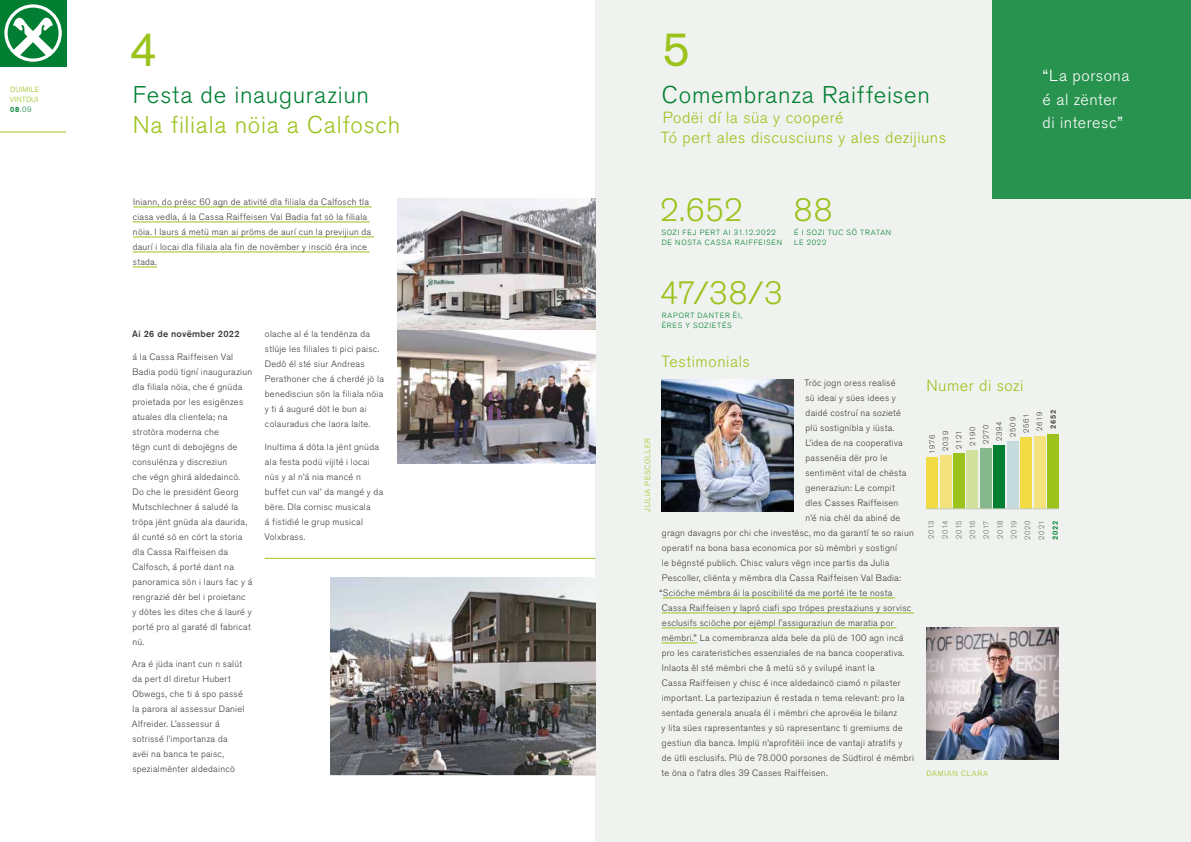
<style>
.page{position:relative;width:1191px;height:842px;background:#fff}
.page>*{position:absolute;margin:0;border:0;box-sizing:border-box;transform-origin:0 0}
.t1{font:48px "Akzidenz Grotesk BQ";color:#9bc31c}
.t2{font:300 32px "Akzidenz Grotesk BQ";letter-spacing:.03em;color:#9bc31c}
.t3{font:300 24px "Akzidenz Grotesk BQ";letter-spacing:.03em;color:#007f33}
.t4{font:300 24px "Akzidenz Grotesk BQ";letter-spacing:.03em;color:#9bc31c}
.t5{font:300 16px/20px "Akzidenz Grotesk BQ";letter-spacing:.03em;color:#9bc31c}
.t6{font:300 16px/23.5px "Akzidenz Grotesk BQ";letter-spacing:.035em;color:#fff}
.t7{font:300 9.2px/15px "Akzidenz Grotesk BQ";letter-spacing:.025em;color:#3c3c3b}
.t8{font:500 9.2px "Akzidenz Grotesk BQ";letter-spacing:.03em;color:#3c3c3b}
.t9{font:300 7.5px/10px "Akzidenz Grotesk BQ";letter-spacing:.1em;color:#007f33}
.t10{font:300 7.5px "Akzidenz Grotesk BQ";letter-spacing:.09em;color:#3c3c3b}
.t11{font:300 7.5px/13.7px "Akzidenz Grotesk BQ";letter-spacing:.04em;color:#62685f;text-align:justify}
.t12{font:300 7.5px "Akzidenz Grotesk BQ";letter-spacing:.09em;color:#9bc31c}
.t13{font:300 7.5px/10.3px "Akzidenz Grotesk BQ";letter-spacing:.02em;color:#9bc31c}
.t14{font:500 7.5px "Akzidenz Grotesk BQ";color:#3c3c3b}
.t15{font:500 7.5px "Akzidenz Grotesk BQ";color:#007f33}
.s1{font-weight:500;color:#007f33}
.s2{color:#007f33}
.s3{font-weight:400}
</style>
<div class="page">
<div style="left:595px;top:0;width:596px;height:842px;background:#eff2ee"></div>
<hr style="left:265px;top:558px;width:330px;height:1px;background:#9bc31c">
<img style="left:331px;top:577px;width:264px;height:197px">
<img style="left:397px;top:198px;width:198px;height:133px">
<img style="left:397px;top:331px;width:198px;height:132px">
<hr style="left:133px;top:207px;width:239px;height:1px;background:#9bc31c">
<hr style="left:133px;top:222px;width:237px;height:1px;background:#9bc31c">
<hr style="left:133px;top:237px;width:241px;height:1px;background:#9bc31c">
<hr style="left:133px;top:252px;width:237px;height:1px;background:#9bc31c">
<svg style="left:133px;top:267px;width:24px;height:1px"></svg>
<div style="left:992px;top:0;width:199px;height:198px;background:#28934f"></div>
<hr style="left:663px;top:598px;width:232px;height:1px;background:#9bc31c">
<hr style="left:661px;top:613px;width:253px;height:1px;background:#9bc31c">
<hr style="left:662px;top:628px;width:234px;height:1px;background:#9bc31c">
<hr style="left:662px;top:643px;width:35px;height:1px;background:#9bc31c">
<img style="left:661px;top:379px;width:133px;height:133px">
<img style="left:926px;top:627px;width:132px;height:132px">
<div style="left:940px;top:456px;width:11px;height:53px;background:#f4e37d"></div>
<div style="left:966px;top:451px;width:12px;height:58px;background:#d2e19b"></div>
<div style="left:926px;top:458px;width:11px;height:51px;background:#f1dc43"></div>
<div style="left:953px;top:454px;width:11px;height:55px;background:#9bc31c"></div>
<div style="left:980px;top:449px;width:11px;height:60px;background:#87b78c"></div>
<div style="left:993px;top:446px;width:12px;height:63px;background:#007f33"></div>
<div style="left:1007px;top:442px;width:11px;height:67px;background:#c6dbde"></div>
<div style="left:1020px;top:438px;width:11px;height:71px;background:#f1dc43"></div>
<div style="left:1034px;top:436px;width:11px;height:73px;background:#f4e37d"></div>
<div style="left:1047px;top:435px;width:11px;height:74px;background:#9bc31c"></div>
<hr style="left:926px;top:508px;width:132px;height:1px;background:#c1ccbb">
<hr style="left:0;top:132px;width:66px;height:1px;background:#9bc31c">
<div style="left:0;top:0;width:66px;height:66px;background:#007f33"></div>
<svg style="left:4px;top:4px;width:58px;height:58px"></svg>
<p class="t13" style="left:10px;top:84px;width:31px">DUIMILE<br>VINTDUI<br><span class="s1">08</span><span class="s2">.09</span></p>
<h1 class="t1" style="left:129px;top:21px;width:29px">4</h1>
<h3 class="t3" style="left:133px;top:82px;width:238px">Festa de inauguraziun</h3>
<h3 class="t4" style="left:133px;top:112px;width:269px">Na filiala nöia a Calfosch</h3>
<p class="t7" style="left:133px;top:194px;width:240px">Iniann, do prësc 60 agn de ativité dla filiala da Calfosch tla ciasa vedla, á la Cassa Raiffeisen Val Badia fat sö la filiala nöia. I laurs á metü man ai pröms de aurí cun la previjiun da daurí i locai dla filiala ala fin de novëmber y insciö éra ince stada.</p>
<p class="t8" style="left:132px;top:328px;width:109px">Ai 26 de novëmber 2022</p>
<p class="t7" style="left:132px;top:349px;width:122px">á la Cassa Raiffeisen Val<br>Badia podü tigní inauguraziun dla filiala nöia, che é gnüda proietada por les esigënzes atuales dla clientela; na strotöra moderna che<br>tëgn cunt di debojëgns de consulënza y discreziun<br>che vëgn ghirá aldedaincö.<br>Do che le presidënt Georg<br>Mutschlechner á saludé la tröpa jënt gnüda ala daurida, ál cunté sö en cört la storia dla Cassa Raiffeisen da<br>Calfosch, á porté dant na panoramica sön i laurs fac y á rengrazié dër bel i proietanc<br>y dötes les dites che á lauré y porté pro al garaté dl fabricat nü.</p>
<p class="t7" style="left:132px;top:657px;width:114px">Ara é jüda inant cun n salüt da pert dl diretur Hubert<br>Obwegs, che ti á spo passé la parora al assessur Daniel<br>Alfreider. L’assessur á sotrissé l’importanza da avëi na banca te paisc, spezialmënter aldedaincö</p>
<p class="t7" style="left:265px;top:327px;width:121px">olache al é la tendënza da stlüje les filiales ti pici paisc.<br>Dedô él sté siur Andreas<br>Perathoner che á cherdé jö la benedisciun sön la filiala nöia y ti á auguré döt le bun ai colauradus che laora laite.</p>
<p class="t7" style="left:264px;top:439px;width:120px">Inultima á döta la jënt gnüda ala festa podü vijité i locai nüs y al n’á nia mancé n buffet cun val’ da mangé y da bëre. Dla cornisc musicala<br>á fistidié le grup musical<br>Volxbrass.</p>
<h1 class="t1" style="left:662px;top:21px;width:29px">5</h1>
<h3 class="t3" style="left:662px;top:82px;width:269px">Comembranza Raiffeisen</h3>
<h3 class="t5" style="left:661px;top:108px;width:287px">Podëi dí la süa y cooperé<br>Tó pert ales discusciuns y ales dezijiuns</h3>
<h3 class="t6" style="left:1042px;top:64px;width:88px"><span class="s3">“</span>La porsona é al zënter di interesc<span class="s3">”</span></h3>
<h2 class="t2" style="left:660px;top:192px;width:84px">2.652</h2>
<p class="t9" style="left:661px;top:227px;width:122px">SOZI FEJ PERT AI 31.12.2022<br>DE NOSTA CASSA RAIFFEISEN</p>
<h2 class="t2" style="left:794px;top:192px;width:40px">88</h2>
<p class="t9" style="left:794px;top:227px;width:99px">É I SOZI TUC SÖ TRATAN<br>LE 2022</p>
<h2 class="t2" style="left:660px;top:275px;width:124px">47/38/3</h2>
<p class="t9" style="left:661px;top:310px;width:82px">RAPORT DANTER ËI,<br>ËRES Y SOZIETÉS</p>
<p class="t12" style="left:643px;top:512px;width:75px;rotate:-90deg">JULIA PESCOLLER</p>
<h3 class="t5" style="left:661px;top:352px;width:90px">Testimonials</h3>
<p class="t7" style="left:804px;top:375px;width:93px">Tröc jogn oress realisé</p>
<p class="t7" style="left:805px;top:390px;width:92px">sü ideai y sües idees y</p>
<p class="t7" style="left:805px;top:405px;width:97px">daidé costruí na sozieté</p>
<p class="t7" style="left:805px;top:420px;width:90px">plü sostignibla y iüsta.</p>
<p class="t7" style="left:805px;top:435px;width:99px">L’idea de na cooperativa</p>
<p class="t7" style="left:805px;top:450px;width:83px">passenëia dër pro le</p>
<p class="t7" style="left:805px;top:465px;width:102px">sentimënt vital de chësta</p>
<p class="t7" style="left:805px;top:480px;width:91px">generaziun: Le compit</p>
<p class="t7" style="left:805px;top:495px;width:94px">dles Casses Raiffeisen</p>
<p class="t7" style="left:805px;top:510px;width:96px">n’é nia chël da abiné de</p>
<p class="t7" style="left:662px;top:525px;width:253px">gragn davagns por chi che investësc, mo da garantí te so raiun</p>
<p class="t7" style="left:662px;top:540px;width:237px">operatif na bona basa economica por sü mëmbri y sostigní</p>
<p class="t7" style="left:662px;top:555px;width:229px">le bëgnsté publich. Chisc valurs vëgn ince partis da Julia</p>
<p class="t7" style="left:661px;top:570px;width:241px">Pescoller, cliënta y mëmbra dla Cassa Raiffeisen Val Badia:</p>
<p class="t7" style="left:659px;top:585px;width:235px"><span class="s3">“</span>Sciöche mëmbra ái la poscibilité da me porté ite te nosta</p>
<p class="t7" style="left:661px;top:600px;width:251px">Cassa Raiffeisen y lapró ciafi spo tröpes prestaziuns y sorvisc</p>
<p class="t7" style="left:662px;top:615px;width:233px">esclusifs sciöche por ejëmpl l'assiguraziun de maratia por</p>
<p class="t7" style="left:662px;top:630px;width:243px">mëmbri.<span class="s3">”</span> La comembranza alda bele da plü de 100 agn incá</p>
<p class="t7" style="left:662px;top:645px;width:244px">pro les carateristiches essenziales de na banca cooperativa.</p>
<p class="t7" style="left:662px;top:660px;width:214px">Inlaota êl sté mëmbri che â metü sö y svilupé inant la</p>
<p class="t7" style="left:661px;top:675px;width:240px">Cassa Raiffeisen y chisc é ince aldedaincö ciamó n pilaster</p>
<p class="t7" style="left:662px;top:690px;width:244px">important. La partezipaziun é restada n tema relevant: pro la</p>
<p class="t7" style="left:661px;top:705px;width:237px">sentada generala anuala él i mëmbri che aprovëia le bilanz</p>
<p class="t7" style="left:661px;top:720px;width:242px">y lita sües rapresentantes y sü rapresentanc ti gremiums de</p>
<p class="t7" style="left:662px;top:735px;width:242px">gestiun dla banca. Implü n’aprofitëii ince de vantaji atratifs y</p>
<p class="t7" style="left:662px;top:750px;width:253px">de ütli esclusifs. Plü de 78.000 porsones de Südtirol é mëmbri</p>
<p class="t7" style="left:661px;top:765px;width:167px">te öna o l’atra dles 39 Casses Raiffeisen.</p>
<h3 class="t5" style="left:926px;top:375px;width:99px">Numer di sozi</h3>
<p class="t10" style="left:928px;top:454px;width:20px;rotate:-90deg">1976</p>
<p class="t10" style="left:954px;top:448px;width:20px;rotate:-90deg">2121</p>
<p class="t10" style="left:981px;top:444px;width:21px;rotate:-90deg">2270</p>
<p class="t10" style="left:995px;top:441px;width:21px;rotate:-90deg">2394</p>
<p class="t10" style="left:1008px;top:437px;width:21px;rotate:-90deg">2509</p>
<p class="t10" style="left:1022px;top:433px;width:21px;rotate:-90deg">2561</p>
<p class="t10" style="left:1035px;top:431px;width:20px;rotate:-90deg">2619</p>
<p class="t14" style="left:1048px;top:429px;width:21px;rotate:-90deg">2652</p>
<p class="t10" style="left:941px;top:451px;width:21px;rotate:-90deg">2039</p>
<p class="t10" style="left:968px;top:446px;width:20px;rotate:-90deg">2190</p>
<p class="t11" style="left:924px;top:540px;width:21px;rotate:-90deg">2013<br>2014<br>2015<br>2016<br>2017<br>2018<br>2019<br>2020<br>2021</p>
<p class="t15" style="left:1050px;top:539px;width:21px;rotate:-90deg">2022</p>
<p class="t12" style="left:926px;top:769px;width:63px">DAMIAN CLARA</p>
</div>
